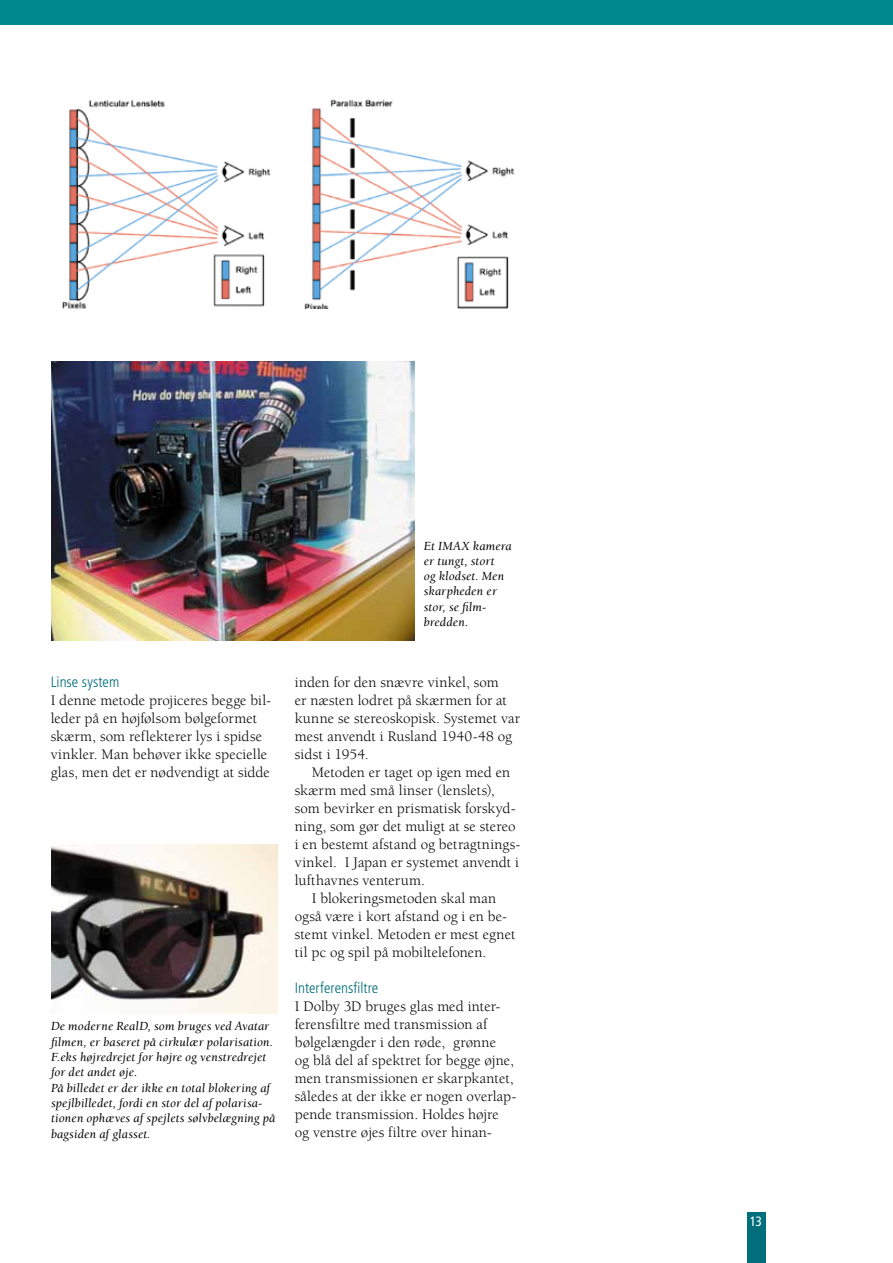
<style>
.page{position:relative;width:893px;height:1263px;background:#fff}
.page>*{position:absolute;margin:0;border:0;box-sizing:border-box;transform-origin:0 0}
.t1{font:15px/18px "Berkeley";letter-spacing:.005em;color:#000}
.t2{font:300 condensed 15px "Frutiger";color:#006e7b}
.t3{font:condensed 13.5px "Frutiger";color:#fff}
.t4{font:italic 12.75px/15.3px "Berkeley";letter-spacing:.015em;color:#000}
</style>
<div class="page">
<div style="left:0;top:0;width:893px;height:25px;background:#008a90"></div>
<div style="left:747px;top:1212px;width:18px;height:51px;background:#006e7b"></div>
<img style="left:51px;top:361px;width:364px;height:279px">
<img style="left:52px;top:844px;width:225px;height:169px">
<img style="left:62px;top:100px;width:209px;height:209px">
<img style="left:304px;top:99px;width:211px;height:210px">
<p class="t4" style="left:424px;top:538px;width:89px">Et IMAX kamera er tungt, stort<br>og klodset. Men skarpheden er stor, se film&shy;bredden.</p>
<p class="t2" style="left:51px;top:673px;width:70px">Linse system</p>
<p class="t1" style="left:51px;top:692px;width:222px">I denne metode projiceres begge bil&shy;leder på en højfølsom bølgeformet skærm, som reflekterer lys i spidse vinkler. Man behøver ikke specielle glas, men det er nødvendigt at sidde</p>
<p class="t4" style="left:51px;top:1019px;width:226px">De moderne RealD, som bruges ved Avatar filmen, er baseret på cirkulær polarisation.<br>F.eks højredrejet for højre og venstredrejet for det andet øje.<br>På billedet er der ikke en total blokering af spejlbilledet, fordi en stor del af polarisa&shy;tionen ophæves af spejlets sølvbelægning på bagsiden af glasset.</p>
<p class="t1" style="left:295px;top:674px;width:227px">inden for den snævre vinkel, som<br>er næsten lodret på skærmen for at kunne se stereoskopisk. Systemet var mest anvendt i Rusland 1940-48 og sidst i 1954.</p>
<p class="t1" style="left:312px;top:764px;width:200px">Metoden er taget op igen med en</p>
<p class="t1" style="left:295px;top:782px;width:201px">skærm med små linser (lenslets),</p>
<p class="t1" style="left:295px;top:800px;width:222px">som bevirker en prismatisk forskyd-</p>
<p class="t1" style="left:295px;top:818px;width:222px">ning, som gør det muligt at se stereo</p>
<p class="t1" style="left:295px;top:836px;width:227px">i en bestemt afstand og betragtnings-</p>
<p class="t1" style="left:295px;top:854px;width:226px">vinkel. I Japan er systemet anvendt i</p>
<p class="t1" style="left:295px;top:872px;width:132px">lufthavnes venterum.</p>
<p class="t1" style="left:312px;top:890px;width:186px">I blokeringsmetoden skal man</p>
<p class="t1" style="left:295px;top:908px;width:214px">også være i kort afstand og i en be-</p>
<p class="t1" style="left:295px;top:926px;width:222px">stemt vinkel. Metoden er mest egnet</p>
<p class="t1" style="left:295px;top:944px;width:193px">til pc og spil på mobiltelefonen.</p>
<p class="t2" style="left:295px;top:979px;width:85px">Interferensfiltre</p>
<p class="t1" style="left:295px;top:998px;width:223px">I Dolby 3D bruges glas med inter&shy;ferensfiltre med transmission af bølgelængder i den røde, grønne<br>og blå del af spektret for begge øjne, men transmissionen er skarpkantet, således at der ikke er nogen overlap&shy;pende transmission. Holdes højre og venstre øjes filtre over hinan-</p>
<p class="t3" style="left:750px;top:1214px;width:14px">13</p>
</div>
